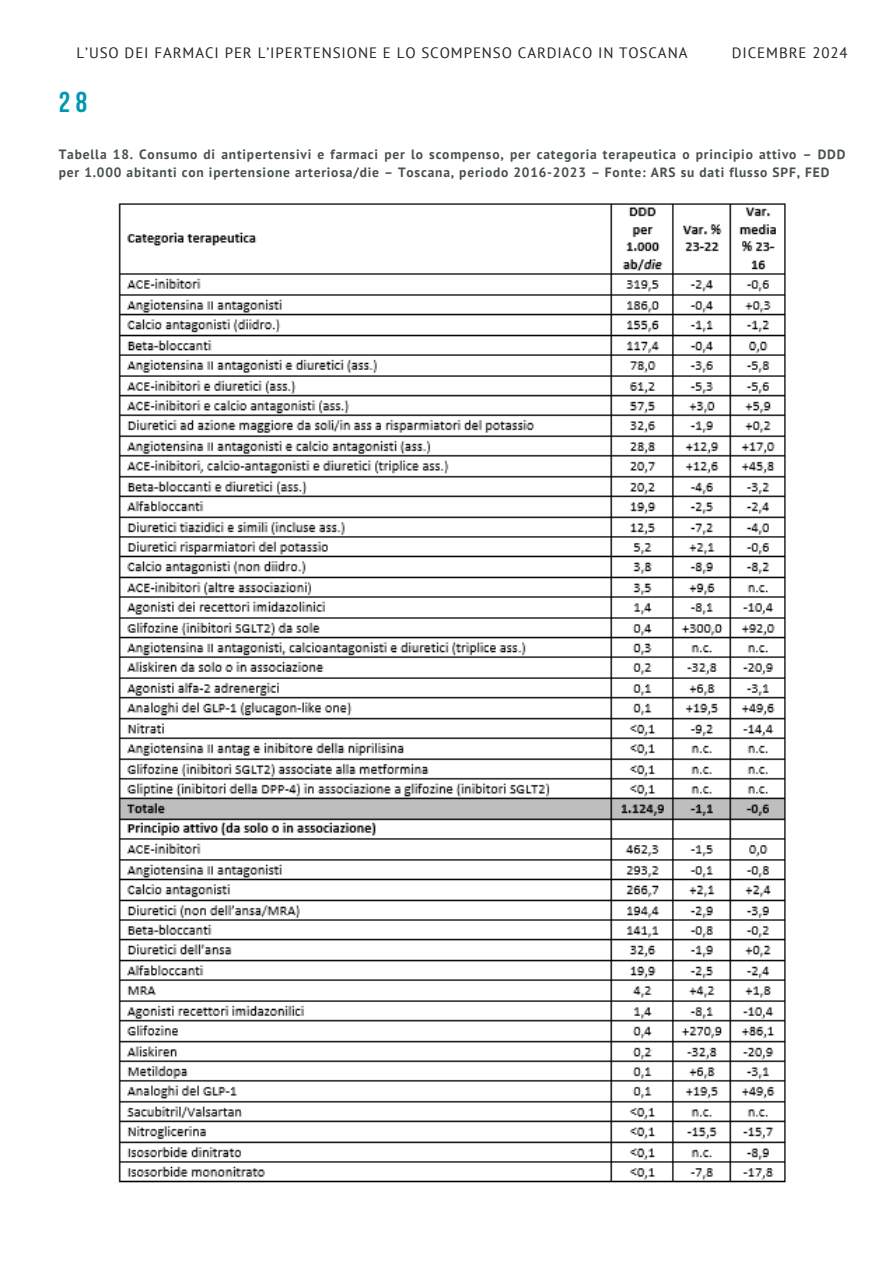
<style>
.page{position:relative;width:894px;height:1264px;background:#fff}
.page>*{position:absolute;margin:0;border:0;box-sizing:border-box;transform-origin:0 0}
.t1{font:700 28.65px "Bebas Neue";color:#0097b2}
.t2{font:15px "PT Sans";letter-spacing:.06em;color:#222}
.t3{font:700 13.5px/18px "PT Sans";letter-spacing:.06em;color:#495052}
</style>
<div class="page">
<img style="left:118px;top:203px;width:668px;height:980px">
<p class="t2" style="left:77px;top:43px;width:612px">L’USO DEI FARMACI PER L’IPERTENSIONE E LO SCOMPENSO CARDIACO IN TOSCANA</p>
<p class="t2" style="left:731px;top:43px;width:117px">DICEMBRE 2024</p>
<h1 class="t1" style="left:59px;top:91px;width:30px">28</h1>
<h1 class="t3" style="left:59px;top:144px;width:788px">Tabella 18. Consumo di antipertensivi e farmaci per lo scompenso, per categoria terapeutica o principio attivo – DDD per 1.000 abitanti con ipertensione arteriosa/die – Toscana, periodo 2016-2023 – Fonte: ARS su dati flusso SPF, FED</h1>
</div>
